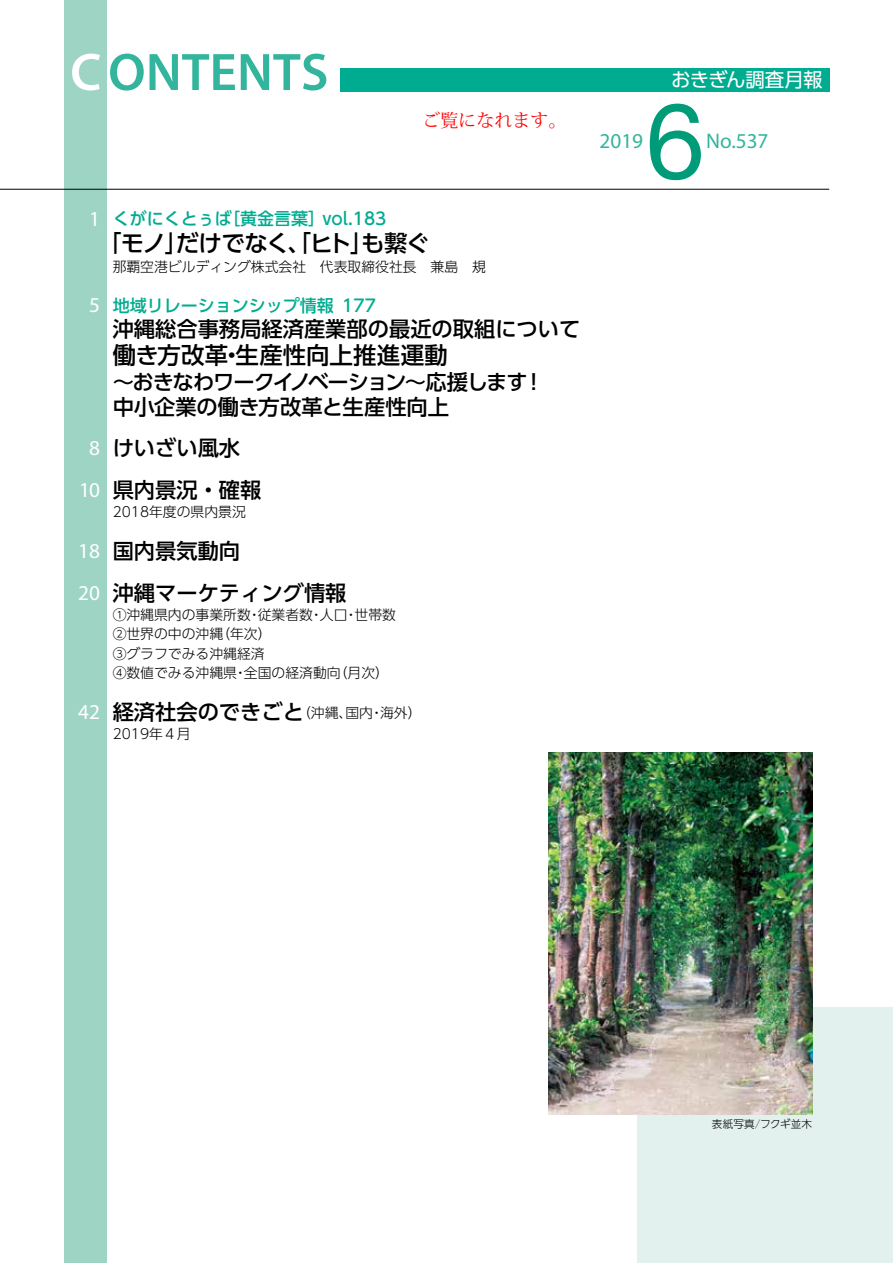
<style>
.page{position:relative;width:893px;height:1263px;background:#fff}
.page>*{position:absolute;margin:0;border:0;box-sizing:border-box;transform-origin:0 0}
.t1{font:106.35px "Helvetica Neue";color:#009c79}
.t2{font:600 53.1px "Myriad Pro";color:#33b59d}
.t3{font:500 23.4px "UD Shin Go Pro";letter-spacing:-.045em;color:#000}
.t4{font:500 23.4px "UD Shin Go Pro";letter-spacing:.01em;color:#000}
.t5{font:500 21.3px/42.5px "UD Shin Go Pro";color:#000;text-align:center}
.t6{font:500 21.3px/25.5px "UD Shin Go Pro";letter-spacing:-.04em;color:#000}
.t7{font:21.3px "Myriad Pro";color:#33b59d}
.t8{font:19.5px "UD Shin Go Pro";letter-spacing:-.035em;color:#fff}
.t9{font:18px "Koz Min Pr 6 N";color:#f00}
.t10{font:500 16.95px "UD Shin Go Pro";color:#00ac90}
.t11{font:300 13.8px/19.2px "UD Shin Go Pro";color:#000}
.t12{font:300 10.65px "UD Shin Go Pro";letter-spacing:.005em;color:#000}
.s1{color:#fff}
.s2{font-family:"Myriad Pro";font-weight:400;font-size:21.3px;color:#fff}
.s3{font-family:"Myriad Pro";font-weight:400;color:#fff}
.s4{font-weight:500;font-size:21.3px}
</style>
<div class="page">
<div style="left:638px;top:1008px;width:255px;height:255px;background:#e2f1ed"></div>
<div style="left:64px;top:0;width:42px;height:1263px;background:#9ed4c4"></div>
<img style="left:549px;top:753px;width:263px;height:361px">
<div style="left:340px;top:68px;width:489px;height:24px;background:#00ac90"></div>
<hr style="left:0;top:189px;width:829px;height:1px;background:#000">
<h2 class="t2" style="left:70px;top:38px;width:260px"><span class="s1">C</span>ONTENTS</h2>
<h3 class="t9" style="left:423px;top:110px;width:145px">ご覧になれます。</h3>
<p class="t10" style="left:89px;top:205px;width:299px"><span class="s2">1</span> くがにくとぅば［黄金言葉］vol.183</p>
<h3 class="t3" style="left:98px;top:224px;width:333px">「モノ」だけでなく、「ヒト」も繋ぐ</h3>
<p class="t11" style="left:113px;top:256px;width:375px">那覇空港ビルディング株式会社　代表取締役社長　兼島　規</p>
<p class="t10" style="left:89px;top:291px;width:288px"><span class="s2">5</span> 地域リレーションシップ情報 177</p>
<h3 class="t5" style="left:113px;top:307px;width:469px">沖縄総合事務局経済産業部の最近の取組について</h3>
<h3 class="t4" style="left:113px;top:336px;width:337px">働き方改革・生産性向上推進運動</h3>
<h3 class="t6" style="left:113px;top:368px;width:433px">〜おきなわワークイノベーション〜応援します！中小企業の働き方改革と生産性向上</h3>
<h3 class="t5" style="left:79px;top:426px;width:184px"><span class="s3">8</span> けいざい風水<br><span class="s3">10</span> 県内景況・確報</h3>
<p class="t11" style="left:113px;top:502px;width:135px">2018年度の県内景況</p>
<h3 class="t5" style="left:78px;top:529px;width:270px;text-align:left"><span class="s3">18</span> 国内景気動向<br><span class="s3">20</span> 沖縄マーケティング情報</h3>
<p class="t11" style="left:113px;top:605px;width:285px">①沖縄県内の事業所数・従業者数・人口・世帯数<br>②世界の中の沖縄（年次）<br>③グラフでみる沖縄経済<br>④数値でみる沖縄県・全国の経済動向（月次）</p>
<p class="t11" style="left:113px;top:701px;width:310px;line-height:21.8px;text-indent:-35px"><span class="s2">42</span> <span class="s4">経済社会のできごと</span>（沖縄、国内・海外）<br>2019年４月</p>
<h3 class="t8" style="left:671px;top:64px;width:153px">おきぎん調査月報</h3>
<h1 class="t1" style="left:646px;top:78px;width:61px">6</h1>
<h3 class="t7" style="left:706px;top:128px;width:64px">No.537</h3>
<h3 class="t7" style="left:600px;top:128px;width:45px">2019</h3>
<p class="t12" style="left:712px;top:1115px;width:102px">表紙写真／フクギ並木</p>
</div>
